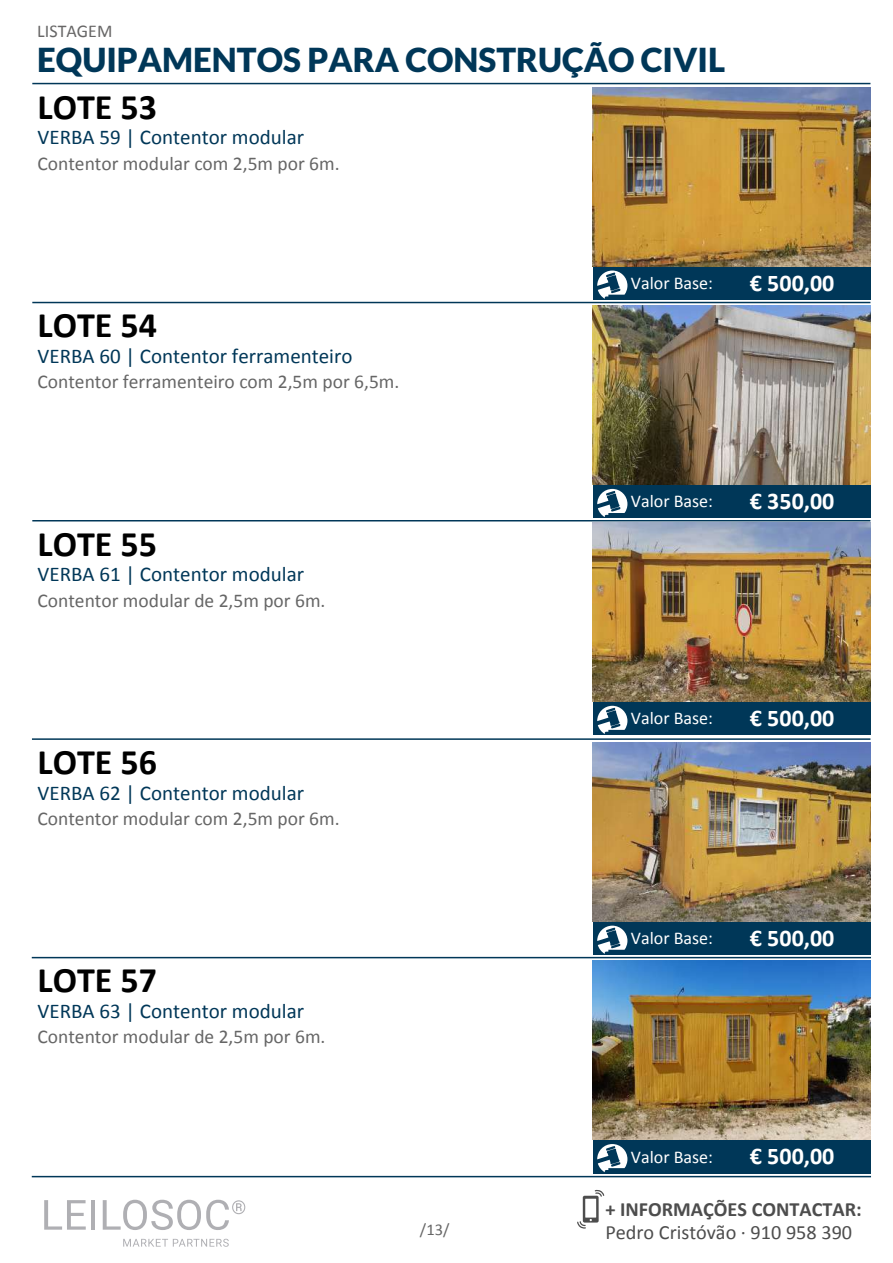
<style>
.page{position:relative;width:893px;height:1263px;background:#fff}
.page>*{position:absolute;margin:0;border:0;box-sizing:border-box;transform-origin:0 0}
.t1{font:700 36px "Calibri";color:#000}
.t2{font:900 33px "Lato";color:#003758}
.t3{font:700 24px "Calibri";color:#fff}
.t4{font:21px "Calibri";color:#003758}
.t5{font:20.25px "Calibri";color:#4d4d4d}
.t6{font:700 20.25px "Calibri";color:#4d4d4d}
.t7{font:19.5px "Calibri";color:#666}
.t8{font:18px "Calibri";color:#fff}
.t9{font:18px "Calibri";color:#676666}
.t10{font:16.5px "Calibri";color:#666}
</style>
<div class="page">
<div style="left:592px;top:266px;width:278px;height:34px;background:#003758"></div>
<img style="left:592px;top:87px;width:278px;height:179px">
<div style="left:592px;top:485px;width:278px;height:33px;background:#003758"></div>
<img style="left:592px;top:306px;width:278px;height:179px">
<div style="left:592px;top:701px;width:278px;height:34px;background:#003758"></div>
<img style="left:592px;top:523px;width:278px;height:178px">
<div style="left:592px;top:921px;width:278px;height:34px;background:#003758"></div>
<img style="left:592px;top:743px;width:278px;height:178px">
<div style="left:592px;top:1140px;width:278px;height:33px;background:#003758"></div>
<img style="left:592px;top:961px;width:278px;height:179px">
<hr style="left:32px;top:1176px;width:839px;height:1px;background:#003758">
<hr style="left:32px;top:957px;width:839px;height:1px;background:#003758">
<svg style="left:577px;top:1190px;width:27px;height:39px"></svg>
<hr style="left:32px;top:83px;width:838px;height:1px;background:#003758">
<hr style="left:32px;top:302px;width:838px;height:1px;background:#003758">
<hr style="left:32px;top:520px;width:838px;height:2px;background:#003758">
<hr style="left:32px;top:738px;width:838px;height:2px;background:#003758">
<svg style="left:597px;top:271px;width:30px;height:28px"></svg>
<svg style="left:597px;top:489px;width:30px;height:28px"></svg>
<svg style="left:597px;top:706px;width:30px;height:28px"></svg>
<svg style="left:597px;top:926px;width:30px;height:28px"></svg>
<svg style="left:597px;top:1144px;width:30px;height:28px"></svg>
<svg style="left:44px;top:1200px;width:42px;height:30px"></svg>
<hr style="left:91px;top:1200px;width:4px;height:30px;background:#afafb3">
<svg style="left:103px;top:1200px;width:142px;height:30px"></svg>
<svg style="left:123px;top:1239px;width:106px;height:8px"></svg>
<p class="t9" style="left:37px;top:20px;width:77px">LISTAGEM</p>
<h2 class="t2" style="left:37px;top:41px;width:689px">EQUIPAMENTOS PARA CONSTRUÇÃO CIVIL</h2>
<h1 class="t1" style="left:38px;top:82px;width:121px">LOTE 53</h1>
<p class="t4" style="left:38px;top:124px;width:268px">VERBA 59 | Contentor modular</p>
<p class="t7" style="left:38px;top:151px;width:304px">Contentor modular com 2,5m por 6m.</p>
<h1 class="t1" style="left:38px;top:300px;width:121px">LOTE 54</h1>
<p class="t4" style="left:38px;top:343px;width:316px">VERBA 60 | Contentor ferramenteiro</p>
<p class="t7" style="left:38px;top:370px;width:363px">Contentor ferramenteiro com 2,5m por 6,5m.</p>
<h1 class="t1" style="left:38px;top:518px;width:121px">LOTE 55</h1>
<p class="t4" style="left:38px;top:561px;width:268px">VERBA 61 | Contentor modular</p>
<p class="t7" style="left:38px;top:588px;width:289px">Contentor modular de 2,5m por 6m.</p>
<h1 class="t1" style="left:38px;top:737px;width:121px">LOTE 56</h1>
<p class="t4" style="left:38px;top:780px;width:268px">VERBA 62 | Contentor modular</p>
<p class="t7" style="left:38px;top:807px;width:304px">Contentor modular com 2,5m por 6m.</p>
<h1 class="t1" style="left:38px;top:955px;width:121px">LOTE 57</h1>
<p class="t4" style="left:38px;top:998px;width:268px">VERBA 63 | Contentor modular</p>
<p class="t7" style="left:38px;top:1025px;width:289px">Contentor modular de 2,5m por 6m.</p>
<p class="t10" style="left:420px;top:1219px;width:31px">/13/</p>
<p class="t8" style="left:631px;top:272px;width:84px">Valor Base:</p>
<p class="t3" style="left:749px;top:266px;width:86px">€ 500,00</p>
<p class="t8" style="left:631px;top:490px;width:84px">Valor Base:</p>
<p class="t3" style="left:749px;top:484px;width:86px">€ 350,00</p>
<p class="t8" style="left:631px;top:707px;width:84px">Valor Base:</p>
<p class="t3" style="left:749px;top:701px;width:86px">€ 500,00</p>
<p class="t8" style="left:631px;top:927px;width:84px">Valor Base:</p>
<p class="t3" style="left:749px;top:921px;width:86px">€ 500,00</p>
<p class="t8" style="left:631px;top:1145px;width:84px">Valor Base:</p>
<p class="t3" style="left:749px;top:1139px;width:86px">€ 500,00</p>
<p class="t6" style="left:605px;top:1195px;width:258px">+ INFORMAÇÕES CONTACTAR:</p>
<p class="t5" style="left:605px;top:1220px;width:248px">Pedro Cristóvão · 910 958 390</p>
</div>
